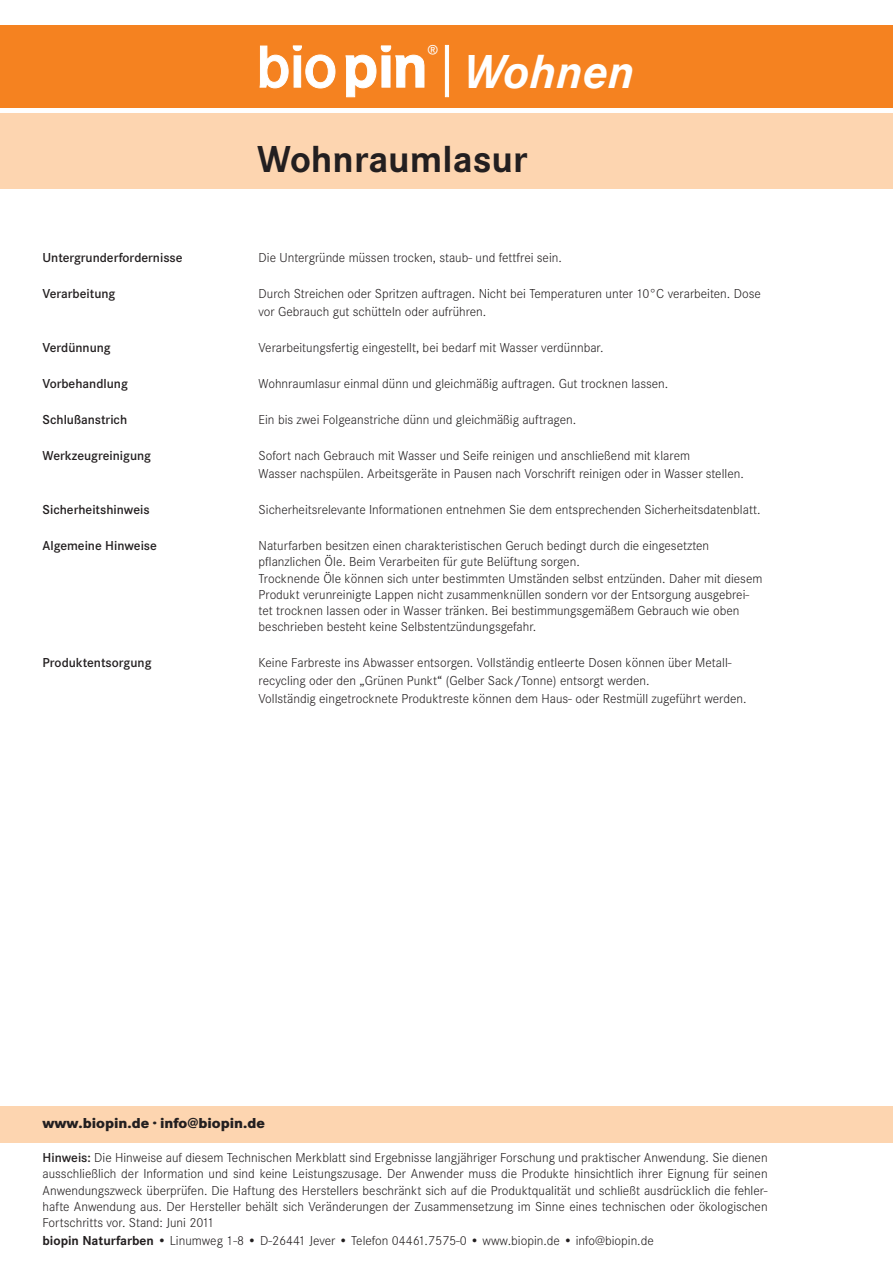
<style>
.page{position:relative;width:893px;height:1263px;background:#fff}
.page>*{position:absolute;margin:0;border:0;box-sizing:border-box;transform-origin:0 0}
.t1{font:italic 700 49.5px "Corporate S";color:#fff}
.t2{font:700 39px "Corporate S";color:#231f20}
.t3{font:25.65px "Corporate S";color:#fff}
.t4{font:800 15px "Corporate S";color:#231f20}
.t5{font:300 13.5px/16.2px "Corporate S";color:#231f20}
.t6{font:600 13.5px "Corporate S";color:#231f20}
.s1{font-weight:600}
.s2{font-weight:700}
</style>
<div class="page">
<div style="left:0;top:26px;width:893px;height:82px;background:#f58220"></div>
<div style="left:0;top:1107px;width:893px;height:36px;background:#fdd5b0"></div>
<div style="left:0;top:113px;width:893px;height:75px;background:#fdd5b0"></div>
<svg style="left:260px;top:46px;width:75px;height:42px"></svg>
<svg style="left:346px;top:46px;width:78px;height:51px"></svg>
<hr style="left:445px;top:45px;width:4px;height:52px;background:#fff">
<p class="t3" style="left:426px;top:42px;width:14px">®</p>
<p class="t1" style="left:463px;top:42px;width:173px">Wohnen</p>
<p class="t2" style="left:257px;top:137px;width:272px">Wohnraumlasur</p>
<p class="t6" style="left:43px;top:250px;width:142px">Untergrunderfordernisse</p>
<p class="t5" style="left:259px;top:250px;width:305px">Die Untergründe müssen trocken, staub- und fettfrei sein.</p>
<p class="t6" style="left:43px;top:286px;width:74px">Verarbeitung</p>
<p class="t5" style="left:259px;top:285px;width:504px;line-height:18px">Durch Streichen oder Spritzen auftragen. Nicht bei Temperaturen unter 10°C verarbeiten. Dose vor Gebrauch gut schütteln oder aufrühren.</p>
<p class="t6" style="left:43px;top:340px;width:70px">Verdünnung</p>
<p class="t5" style="left:259px;top:340px;width:346px">Verarbeitungsfertig eingestellt, bei bedarf mit Wasser verdünnbar.</p>
<p class="t6" style="left:43px;top:376px;width:87px">Vorbehandlung</p>
<p class="t5" style="left:259px;top:376px;width:411px">Wohnraumlasur einmal dünn und gleichmäßig auftragen. Gut trocknen lassen.</p>
<p class="t6" style="left:43px;top:412px;width:86px">Schlußanstrich</p>
<p class="t5" style="left:259px;top:412px;width:319px">Ein bis zwei Folgeanstriche dünn und gleichmäßig auftragen.</p>
<p class="t6" style="left:43px;top:448px;width:110px">Werkzeugreinigung</p>
<p class="t5" style="left:259px;top:447px;width:487px;line-height:18px">Sofort nach Gebrauch mit Wasser und Seife reinigen und anschließend mit klarem<br>Wasser nachspülen. Arbeitsgeräte in Pausen nach Vorschrift reinigen oder in Wasser stellen.</p>
<p class="t6" style="left:43px;top:502px;width:109px">Sicherheitshinweis</p>
<p class="t5" style="left:259px;top:502px;width:503px">Sicherheitsrelevante Informationen entnehmen Sie dem entsprechenden Sicherheitsdatenblatt.</p>
<p class="t6" style="left:43px;top:538px;width:116px">Algemeine Hinweise</p>
<p class="t5" style="left:259px;top:538px;width:452px">Naturfarben besitzen einen charakteristischen Geruch bedingt durch die eingesetzten</p>
<p class="t5" style="left:259px;top:554px;width:323px">pflanzlichen Öle. Beim Verarbeiten für gute Belüftung sorgen.</p>
<p class="t5" style="left:259px;top:570px;width:505px">Trocknende Öle können sich unter bestimmten Umständen selbst entzünden. Daher mit diesem Produkt verunreinigte Lappen nicht zusammenknüllen sondern vor der Entsorgung ausgebrei&shy;tet trocknen lassen oder in Wasser tränken. Bei bestimmungsgemäßem Gebrauch wie oben beschrieben besteht keine Selbstentzündungsgefahr.</p>
<p class="t6" style="left:43px;top:655px;width:110px">Produktentsorgung</p>
<p class="t5" style="left:259px;top:654px;width:474px;line-height:18px">Keine Farbreste ins Abwasser entsorgen. Vollständig entleerte Dosen können über Metall&shy;recycling oder den „Grünen Punkt“ (Gelber Sack/Tonne) entsorgt werden.</p>
<p class="t5" style="left:259px;top:691px;width:490px">Vollständig eingetrocknete Produktreste können dem Haus- oder Restmüll zugeführt werden.</p>
<p class="t4" style="left:43px;top:1113px;width:224px">www.biopin.de · info@biopin.de</p>
<p class="t5" style="left:43px;top:1150px;width:727px;text-align:justify"><span class="s1">Hinweis:</span> Die Hinweise auf diesem Technischen Merkblatt sind Ergebnisse langjähriger Forschung und praktischer Anwendung. Sie dienen ausschließlich der Information und sind keine Leistungszusage. Der Anwender muss die Produkte hinsichtlich ihrer Eignung für seinen Anwendungszweck überprüfen. Die Haftung des Herstellers beschränkt sich auf die Produktqualität und schließt ausdrücklich die fehler&shy;hafte Anwendung aus. Der Hersteller behält sich Veränderungen der Zusammensetzung im Sinne eines technischen oder ökologischen Fortschritts vor. Stand: Juni 2011</p>
<p class="t5" style="left:43px;top:1233px;width:613px"><span class="s2">biopin Naturfarben</span> • Linumweg 1-8 • D-26441 Jever • Telefon 04461.7575-0 • www.biopin.de • info@biopin.de</p>
</div>
